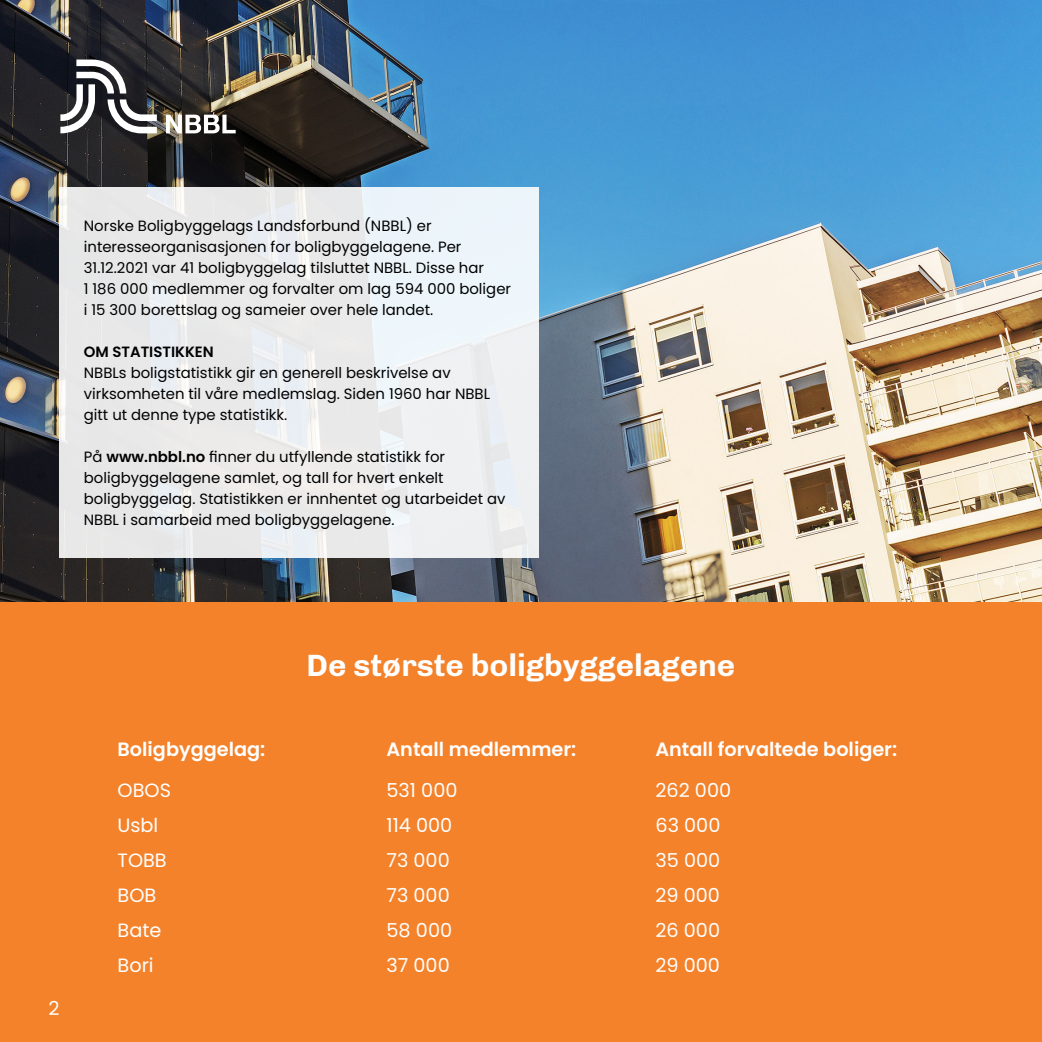
<style>
.page{position:relative;width:1042px;height:1042px;background:#fff}
.page>*{position:absolute;margin:0;border:0;box-sizing:border-box;transform-origin:0 0}
.t1{font:700 31.5px "Chivo";color:#fff}
.t2{font:19.25px "Poppins";color:#fff}
.t3{font:600 19.25px "Poppins";color:#fff}
.t4{font:14.88px/21px "Poppins";color:#000001}
.t5{font:600 14.88px "Poppins";color:#000001}
.s1{font-weight:600}
</style>
<div class="page">
<div style="left:0;top:601px;width:1042px;height:441px;background:#f4822b"></div>
<img style="left:0;top:0;width:1042px;height:601px">
<div style="left:60px;top:187px;width:479px;height:371px;background:linear-gradient(to right,#e8e7e6,#eef3f6)"></div>
<div style="left:61px;top:60px;width:194px;height:92px;background:#231f20;opacity:.5"></div>
<svg style="left:60px;top:60px;width:97px;height:73px"></svg>
<svg style="left:166px;top:115px;width:70px;height:18px"></svg>
<p class="t4" style="left:84px;top:215px;width:402px">Norske Boligbyggelags Landsforbund (NBBL) er interesseorganisasjonen for boligbyggelagene. Per<br>31.12.2021 var 41 boligbyggelag tilsluttet NBBL. Disse har</p>
<p class="t4" style="left:84px;top:278px;width:429px">1 186 000 medlemmer og forvalter om lag 594 000 boliger i 15 300 borettslag og sameier over hele landet.</p>
<p class="t5" style="left:84px;top:343px;width:131px">OM STATISTIKKEN</p>
<p class="t4" style="left:84px;top:362px;width:408px">NBBLs boligstatistikk gir en generell beskrivelse av virksomheten til våre medlemslag. Siden 1960 har NBBL gitt ut denne type statistikk.</p>
<p class="t4" style="left:84px;top:446px;width:423px">På <span class="s1">www.nbbl.no</span> finner du utfyllende statistikk for boligbyggelagene samlet, og tall for hvert enkelt boligbyggelag. Statistikken er innhentet og utarbeidet av NBBL i samarbeid med boligbyggelagene.</p>
<p class="t2" style="left:48px;top:997px;width:13px">2</p>
<p class="t3" style="left:118px;top:738px;width:149px">Boligbyggelag:</p>
<p class="t2" style="left:118px;top:778px;width:55px">OBOS</p>
<p class="t2" style="left:118px;top:813px;width:42px">Usbl</p>
<p class="t2" style="left:118px;top:848px;width:51px">TOBB</p>
<p class="t2" style="left:118px;top:883px;width:40px">BOB</p>
<p class="t2" style="left:118px;top:918px;width:45px">Bate</p>
<p class="t2" style="left:118px;top:953px;width:38px">Bori</p>
<p class="t1" style="left:307px;top:646px;width:430px">De største boligbyggelagene</p>
<p class="t3" style="left:386px;top:738px;width:191px">Antall medlemmer:</p>
<p class="t2" style="left:386px;top:778px;width:72px">531 000</p>
<p class="t2" style="left:386px;top:813px;width:67px">114 000</p>
<p class="t2" style="left:386px;top:848px;width:65px">73 000</p>
<p class="t2" style="left:386px;top:883px;width:65px">73 000</p>
<p class="t2" style="left:386px;top:918px;width:67px">58 000</p>
<p class="t2" style="left:386px;top:953px;width:65px">37 000</p>
<p class="t3" style="left:655px;top:738px;width:243px">Antall forvaltede boliger:</p>
<p class="t2" style="left:655px;top:778px;width:77px">262 000</p>
<p class="t2" style="left:655px;top:813px;width:66px">63 000</p>
<p class="t2" style="left:655px;top:848px;width:66px">35 000</p>
<p class="t2" style="left:655px;top:883px;width:66px">29 000</p>
<p class="t2" style="left:655px;top:918px;width:66px">26 000</p>
<p class="t2" style="left:655px;top:953px;width:66px">29 000</p>
</div>
